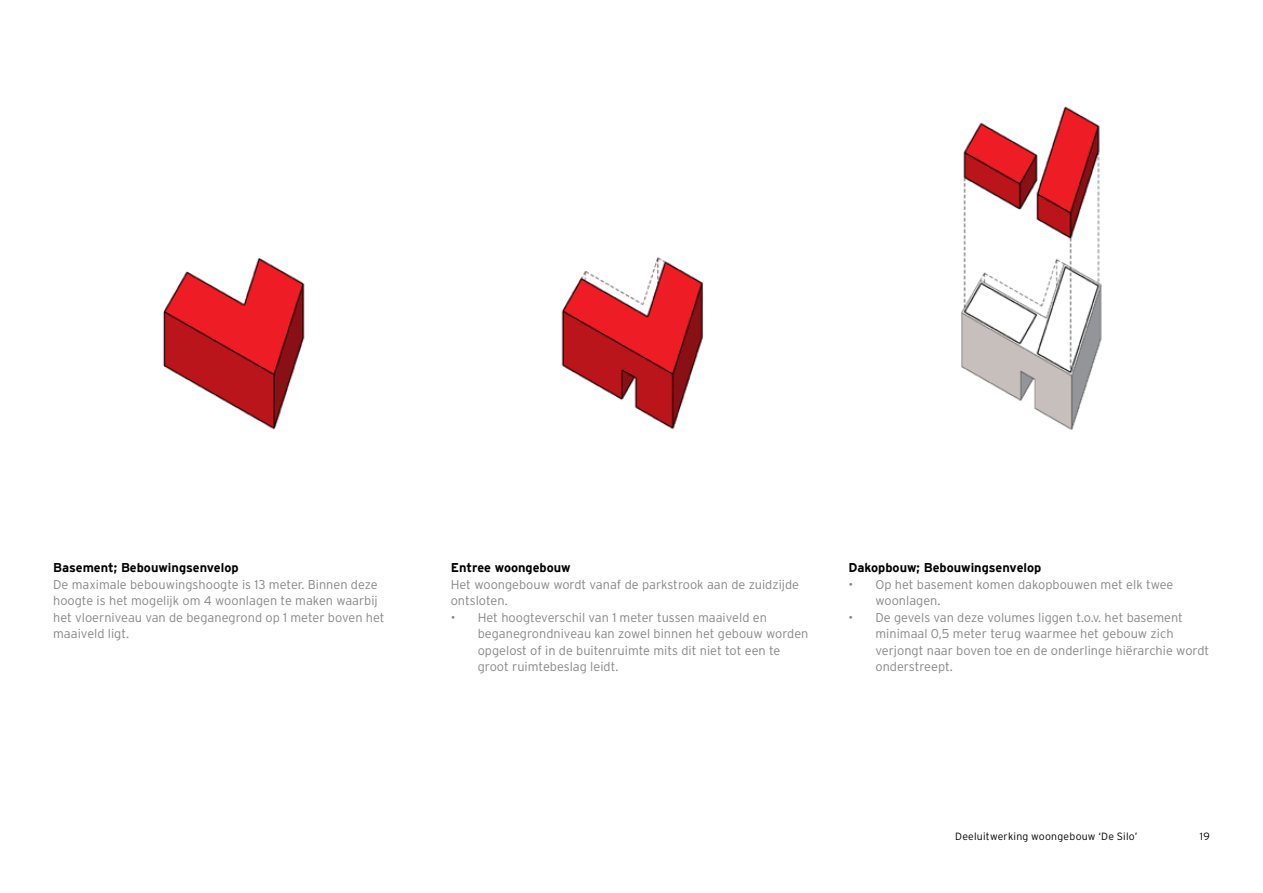
<style>
.page{position:relative;width:1263px;height:893px;background:#fff}
.page>*{position:absolute;margin:0;border:0;box-sizing:border-box;transform-origin:0 0}
.t1{font:300 12.75px/16.5px "Interstate";color:#878787}
.t2{font:700 12.75px "Interstate";color:#000}
.t3{font:300 10.5px "Interstate";letter-spacing:.02em;color:#000}
</style>
<div class="page">
<img style="left:561px;top:257px;width:142px;height:173px">
<img style="left:163px;top:258px;width:142px;height:172px">
<img style="left:961px;top:106px;width:141px;height:324px">
<p class="t2" style="left:53px;top:560px;width:187px">Basement; Bebouwingsenvelop</p>
<p class="t1" style="left:53px;top:576px;width:333px">De maximale bebouwingshoogte is 13 meter. Binnen deze hoogte is het mogelijk om 4 woonlagen te maken waarbij het vloerniveau van de beganegrond op 1 meter boven het maaiveld ligt.</p>
<p class="t2" style="left:451px;top:560px;width:122px">Entree woongebouw</p>
<p class="t1" style="left:451px;top:576px;width:350px">Het woongebouw wordt vanaf de parkstrook aan de zuidzijde ontsloten.</p>
<p class="t1" style="left:478px;top:609px;width:332px;text-indent:-27px">• Het hoogteverschil van 1 meter tussen maaiveld en beganegrondniveau kan zowel binnen het gebouw worden opgelost of in de buitenruimte mits dit niet tot een te groot ruimtebeslag leidt.</p>
<p class="t2" style="left:848px;top:560px;width:194px">Dakopbouw; Bebouwingsenvelop</p>
<p class="t1" style="left:875px;top:576px;width:300px;text-indent:-27px">• Op het basement komen dakopbouwen met elk twee woonlagen.</p>
<p class="t1" style="left:875px;top:609px;width:335px;text-indent:-27px">• De gevels van deze volumes liggen t.o.v. het basement minimaal 0,5 meter terug waarmee het gebouw zich verjongt naar boven toe en de onderlinge hiërarchie wordt onderstreept.</p>
<p class="t3" style="left:955px;top:830px;width:184px">Deeluitwerking woongebouw ‘De Silo’</p>
<p class="t3" style="left:1200px;top:830px;width:11px">19</p>
</div>
